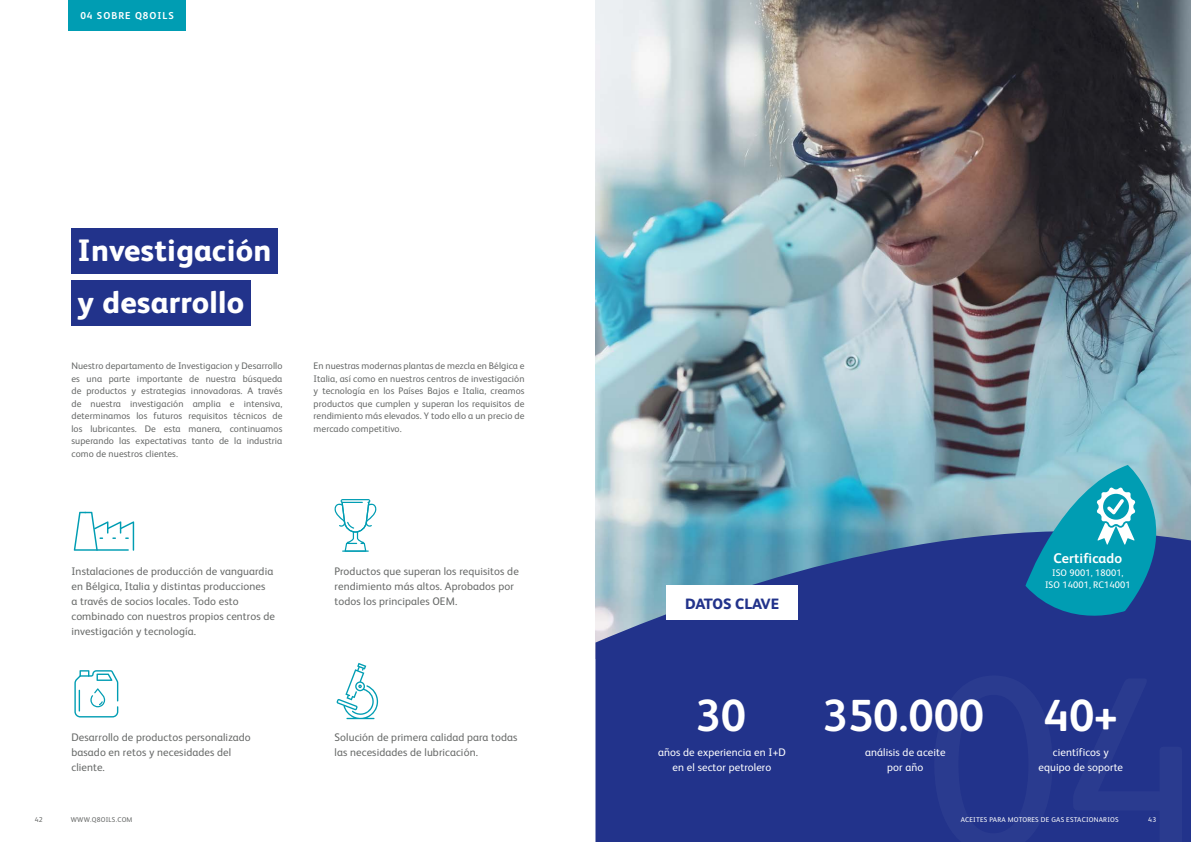
<style>
.page{position:relative;width:1191px;height:842px;background:#fff}
.page>*{position:absolute;margin:0;border:0;box-sizing:border-box;transform-origin:0 0}
.t1{font:249.7px "FS Albert";color:#fff}
.t2{font:700 45px "FS Albert";color:#fff}
.t3{font:800 31px/52px "FS Albert";letter-spacing:.01em;color:#fff}
.t4{font:800 15px "FS Albert";letter-spacing:-.015em;color:#22338b}
.t5{font:700 14px "FS Albert";letter-spacing:.01em;color:#fff}
.t6{font:11px/15px "FS Albert";letter-spacing:.01em;color:#676968}
.t7{font:11px/15px "FS Albert";letter-spacing:.01em;color:#fff;text-align:center}
.t8{font:700 10px "FS Albert";letter-spacing:.1em;color:#fff}
.t9{font:9.5px/12.5px "FS Albert";letter-spacing:.01em;color:#676968;text-align:justify}
.t10{font:9.5px/12.5px "FS Albert";letter-spacing:.01em;color:#fff;text-align:center}
.t11{font:7px "FS Albert";letter-spacing:.03em;color:#fff}
.t12{font:7px "FS Albert";letter-spacing:.03em;color:#676968}
</style>
<div class="page">
<img style="left:595px;top:0;width:596px;height:502px">
<svg style="left:595px;top:502px;width:596px;height:340px;background:#314894"></svg>
<div style="left:71px;top:228px;width:207px;height:46px;background:#22338b"></div>
<div style="left:71px;top:280px;width:179px;height:46px;background:#22338b"></div>
<svg style="left:334px;top:499px;width:43px;height:51px"></svg>
<hr style="left:342px;top:550px;width:27px;height:2px;background:#009db3">
<svg style="left:74px;top:670px;width:44px;height:47px"></svg>
<svg style="left:1025px;top:465px;width:166px;height:167px;background:#398bb0"></svg>
<svg style="left:336px;top:663px;width:42px;height:56px"></svg>
<svg style="left:74px;top:512px;width:60px;height:39px"></svg>
<div style="left:69px;top:0;width:117px;height:30px;background:#009db3"></div>
<div style="left:666px;top:585px;width:132px;height:35px;background:#fff"></div>
<p class="t8" style="left:80px;top:10px;width:95px">04 SOBRE Q8OILS</p>
<h3 class="t3" style="left:77px;top:224px;width:195px">Investigación y desarrollo</h3>
<p class="t9" style="left:71px;top:360px;width:212px">Nuestro departamento de Investigacion y Desarrollo es una parte importante de nuestra búsqueda de productos y estrategias innovadoras. A través de nuestra investigación amplia e intensiva, determinamos los futuros requisitos técnicos de los lubricantes. De esta manera, continuamos superando las expectativas tanto de la industria como de nuestros clientes.</p>
<p class="t9" style="left:314px;top:360px;width:212px">En nuestras modernas plantas de mezcla en Bélgica e Italia, así como en nuestros centros de investigación y tecnología en los Países Bajos e Italia, creamos productos que cumplen y superan los requisitos de rendimiento más elevados. Y todo ello a un precio de mercado competitivo.</p>
<p class="t6" style="left:71px;top:564px;width:205px">Instalaciones de producción de vanguardia en Bélgica, Italia y distintas producciones<br>a través de socios locales. Todo esto combinado con nuestros propios centros de investigación y tecnología.</p>
<p class="t6" style="left:334px;top:564px;width:186px">Productos que superan los requisitos de rendimiento más altos. Aprobados por todos los principales OEM.</p>
<h3 class="t4" style="left:685px;top:595px;width:96px">DATOS CLAVE</h3>
<h3 class="t5" style="left:1053px;top:550px;width:70px">Certificado</h3>
<p class="t10" style="left:1045px;top:566px;width:87px">ISO 9001, 18001,<br>ISO 14001, RC14001</p>
<h1 class="t1" style="left:924px;top:622px;width:276px">04</h1>
<h2 class="t2" style="left:695px;top:689px;width:52px">30</h2>
<h2 class="t2" style="left:822px;top:689px;width:163px">350.000</h2>
<h2 class="t2" style="left:1043px;top:689px;width:76px">40+</h2>
<p class="t7" style="left:658px;top:745px;width:129px">años de experiencia en I+D en el sector petrolero</p>
<p class="t7" style="left:1038px;top:745px;width:86px">científicos y equipo de soporte</p>
<p class="t6" style="left:71px;top:730px;width:181px">Desarrollo de productos personalizado basado en retos y necesidades del cliente.</p>
<p class="t6" style="left:334px;top:730px;width:184px">Solución de primera calidad para todas las necesidades de lubricación.</p>
<p class="t7" style="left:865px;top:745px;width:82px">análisis de aceite por año</p>
<p class="t12" style="left:35px;top:815px;width:9px">42</p>
<p class="t12" style="left:71px;top:815px;width:63px">WWW.Q8OILS.COM</p>
<p class="t11" style="left:960px;top:815px;width:159px">ACEITES PARA MOTORES DE GAS ESTACIONARIOS</p>
<p class="t11" style="left:1148px;top:815px;width:9px">43</p>
</div>
